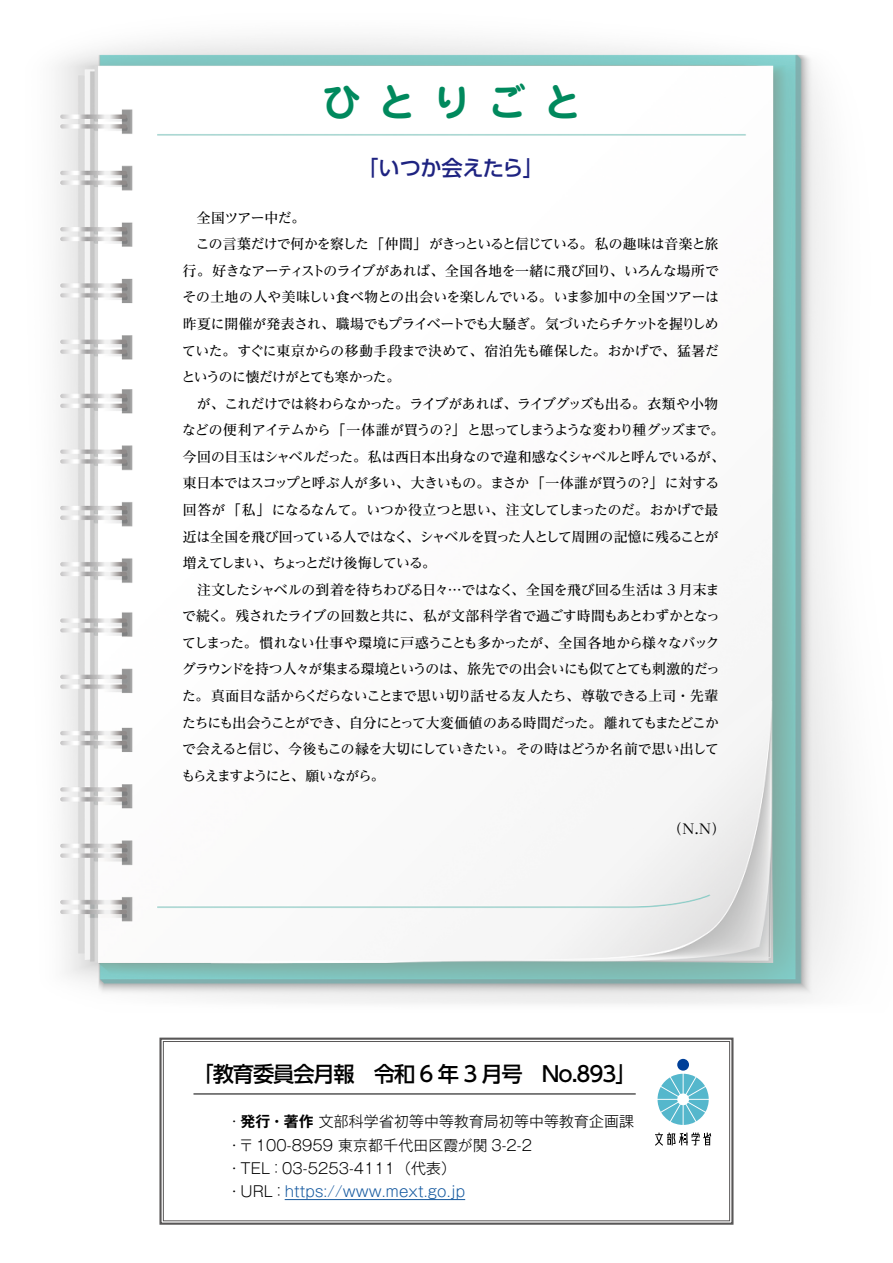
<style>
.page{position:relative;width:893px;height:1263px;background:#fff}
.page>*{position:absolute;margin:0;border:0;box-sizing:border-box;transform-origin:0 0}
.t1{font:700 38.25px "Jun 501 Pro";letter-spacing:.445em;color:#00895d}
.t2{font:500 21.3px "UD Shin Go Pro";letter-spacing:-.05em;color:#000}
.t3{font:500 21.3px "UD Shin Go Pro";letter-spacing:-.02em;color:#1e2381}
.t4{font:300 14.85px/23.4px "Gothic MB101 Pro";letter-spacing:.01em;color:#000}
.t5{font:500 13.8px/26.5px "Reim Pro";letter-spacing:-.04em;color:#000}
.s1{font-family:"Gothic MB101 Pro De";font-weight:700}
.s2{color:#15599f}
</style>
<div class="page">
<img style="left:56px;top:38px;width:791px;height:966px">
<svg style="left:159px;top:1037px;width:575px;height:188px"></svg>
<div style="left:163px;top:1041px;width:567px;height:180px;border:1px solid #595757"></div>
<svg style="left:657px;top:1074px;width:52px;height:51px"></svg>
<div style="left:677px;top:1059px;width:12px;height:12px;background:#003f98;border-radius:50%"></div>
<svg style="left:655px;top:1132px;width:56px;height:14px"></svg>
<hr style="left:193px;top:1094px;width:443px;height:1px;background:#000">
<h1 class="t1" style="left:322px;top:72px;width:261px">ひとりごと</h1>
<h2 class="t3" style="left:357px;top:151px;width:188px">「いつか会えたら」</h2>
<p class="t5" style="left:181px;top:204px;width:545px;text-indent:16px">全国ツアー中だ。<br>　この言葉だけで何かを察した「仲間」がきっといると信じている。私の趣味は音楽と旅行。好きなアーティストのライブがあれば、全国各地を一緒に飛び回り、いろんな場所でその土地の人や美味しい食べ物との出会いを楽しんでいる。いま参加中の全国ツアーは昨夏に開催が発表され、職場でもプライベートでも大騒ぎ。気づいたらチケットを握りしめていた。すぐに東京からの移動手段まで決めて、宿泊先も確保した。おかげで、猛暑だというのに懐だけがとても寒かった。<br>　が、これだけでは終わらなかった。ライブがあれば、ライブグッズも出る。衣類や小物などの便利アイテムから「一体誰が買うの？」と思ってしまうような変わり種グッズまで。今回の目玉はシャベルだった。私は西日本出身なので違和感なくシャベルと呼んでいるが、東日本ではスコップと呼ぶ人が多い、大きいもの。まさか「一体誰が買うの？」に対する回答が「私」になるなんて。いつか役立つと思い、注文してしまったのだ。おかげで最近は全国を飛び回っている人ではなく、シャベルを買った人として周囲の記憶に残ることが増えてしまい、ちょっとだけ後悔している。<br>　注文したシャベルの到着を待ちわびる日々…ではなく、全国を飛び回る生活は 3 月末まで続く。残されたライブの回数と共に、私が文部科学省で過ごす時間もあとわずかとなってしまった。慣れない仕事や環境に戸惑うことも多かったが、全国各地から様々なバックグラウンドを持つ人々が集まる環境というのは、旅先での出会いにも似てとても刺激的だった。真面目な話からくだらないことまで思い切り話せる友人たち、尊敬できる上司・先輩たちにも出会うことができ、自分にとって大変価値のある時間だった。離れてもまたどこかで会えると信じ、今後もこの縁を大切にしていきたい。その時はどうか名前で思い出してもらえますようにと、願いながら。</p>
<p class="t5" style="left:668px;top:815px;width:59px">（N.N）</p>
<h2 class="t2" style="left:192px;top:1056px;width:446px">「教育委員会月報　令和 6 年 3 月号　No.893」</h2>
<p class="t4" style="left:227px;top:1108px;width:409px">・<span class="s1">発行・著作</span>文部科学省初等中等教育局初等中等教育企画課・〒100-8959 東京都千代田区霞が関 3-2-2<br>・TEL：03-5253-4111（代表）<br>・URL：<span class="s2">https://www.mext.go.jp</span></p>
</div>
